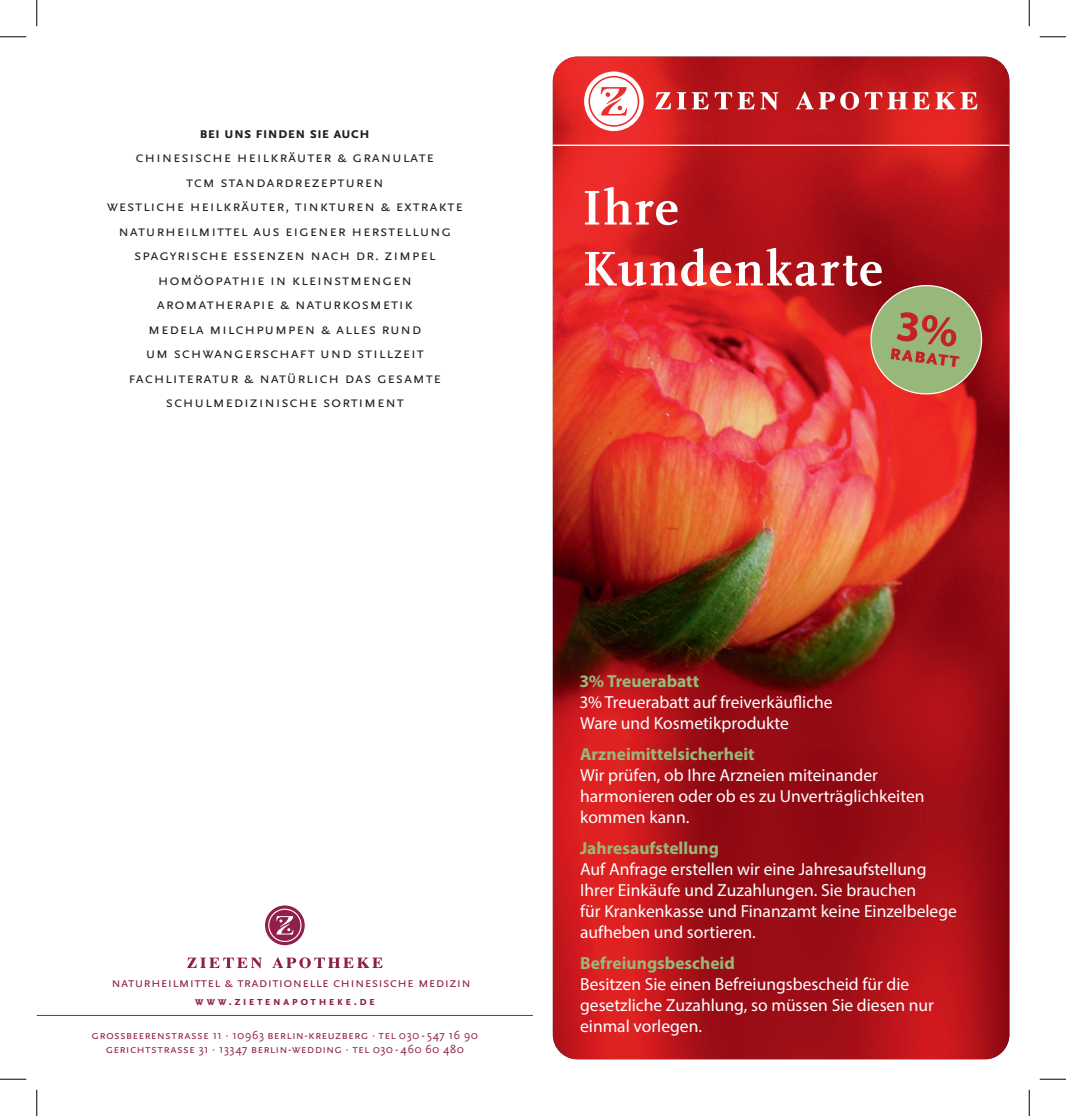
<style>
.page{position:relative;width:1066px;height:1116px;background:#fff}
.page>*{position:absolute;margin:0;border:0;box-sizing:border-box;transform-origin:0 0}
.t1{font:700 50.75px/60.9px "Scala Pro";letter-spacing:.04em;color:#fff}
.t2{font:17.5px/21px "Myriad Pro";color:#fff}
.t3{font:700 17.5px "Myriad Pro";color:#98b87a}
.t4{font:15.75px/24.5px "Scala Sans Pro";letter-spacing:.05em;color:#231f20;text-align:center}
.t5{font:700 15.75px "Scala Sans Pro";color:#231f20}
.t6{font:14px "Scala Sans Pro";letter-spacing:.02em;color:#90204a}
.t7{font:12.25px/14.7px "Scala Sans Pro";letter-spacing:.02em;color:#90204a;text-align:center}
.t8{font:700 12.25px "Scala Sans Pro";letter-spacing:.185em;color:#90204a}
</style>
<div class="page">
<img style="left:553px;top:57px;width:456px;height:1001px">
<hr style="left:553px;top:145px;width:456px;height:1px;background:#fff">
<svg style="left:655px;top:92px;width:322px;height:18px"></svg>
<svg style="left:584px;top:71px;width:59px;height:60px"></svg>
<hr style="left:37px;top:1014px;width:496px;height:1px;background:#90204a">
<svg style="left:187px;top:957px;width:195px;height:11px"></svg>
<svg style="left:265px;top:905px;width:40px;height:40px"></svg>
<div style="left:268px;top:908px;width:33px;height:33px;border:1px solid #fff;border-radius:50%"></div>
<svg style="left:276px;top:915px;width:17px;height:19px"></svg>
<svg style="left:869px;top:283px;width:114px;height:113px;background:#a5835d"></svg>
<svg style="left:0;top:36px;width:26px;height:1px"></svg>
<svg style="left:1039px;top:36px;width:27px;height:1px"></svg>
<svg style="left:0;top:1078px;width:26px;height:1px"></svg>
<svg style="left:1039px;top:1078px;width:27px;height:1px"></svg>
<svg style="left:36px;top:0;width:1px;height:26px"></svg>
<svg style="left:36px;top:1089px;width:1px;height:26px"></svg>
<svg style="left:1029px;top:0;width:1px;height:26px"></svg>
<svg style="left:1029px;top:1089px;width:1px;height:26px"></svg>
<p class="t5" style="left:200px;top:123px;width:171px">Bei uns finden Sie auch</p>
<p class="t4" style="left:107px;top:145px;width:358px">Chinesische H eilKräuter &amp; Granulate<br>TCM StandarDrezepturen<br>Westliche H eilkräuter, Tinkturen &amp; Extrakte Naturheilm ittel aus eig ener H erstellung spagyrische Essenzen nach Dr. Zim pel Homöopathie in KleinstMeng en Aromatherapie &amp; Naturkosm etik<br>Medela Milchpum pen &amp; Alles rund<br>um Schwang erschaft und stillzeit Fachliteratur &amp; natürlich das g esamte schulm edizinische sortim ent</p>
<h1 class="t1" style="left:582px;top:178px;width:301px">Ihre<br>Kundenkarte</h1>
<p class="t6" style="left:111px;top:973px;width:361px">naturheilm ittel &amp; traditionelle chinesische m edizin</p>
<p class="t8" style="left:195px;top:993px;width:182px">www.zietenapotheke.de</p>
<p class="t7" style="left:92px;top:1027px;width:388px">Grossbeerenstrasse 11 · 10963 Berlin-kreuzberg · Tel 030 - 547 16 90<br>Gerichtstrasse 31 · 13347 Berlin-wedding · Tel 030 - 460 60 480</p>
<p class="t3" style="left:580px;top:669px;width:120px">3% Treuerabatt</p>
<p class="t2" style="left:580px;top:691px;width:254px">3% Treuerabatt auf freiverkäufliche<br>Ware und Kosmetikprodukte</p>
<p class="t3" style="left:580px;top:742px;width:176px">Arzneimittelsicherheit</p>
<p class="t2" style="left:580px;top:764px;width:346px">Wir prüfen, ob Ihre Arzneien miteinander harmonieren oder ob es zu Unverträglichkeiten kommen kann.</p>
<p class="t3" style="left:580px;top:836px;width:140px">Jahresaufstellung</p>
<p class="t2" style="left:580px;top:858px;width:378px">Auf Anfrage erstellen wir eine Jahresaufstellung Ihrer Einkäufe und Zuzahlungen. Sie brauchen<br>für Krankenkasse und Finanzamt keine Einzelbelege aufheben und sortieren.</p>
<p class="t3" style="left:580px;top:951px;width:156px">Befreiungsbescheid</p>
<p class="t2" style="left:580px;top:973px;width:355px">Besitzen Sie einen Befreiungsbescheid für die gesetzliche Zuzahlung, so müssen Sie diesen nur einmal vorlegen.</p>
</div>
